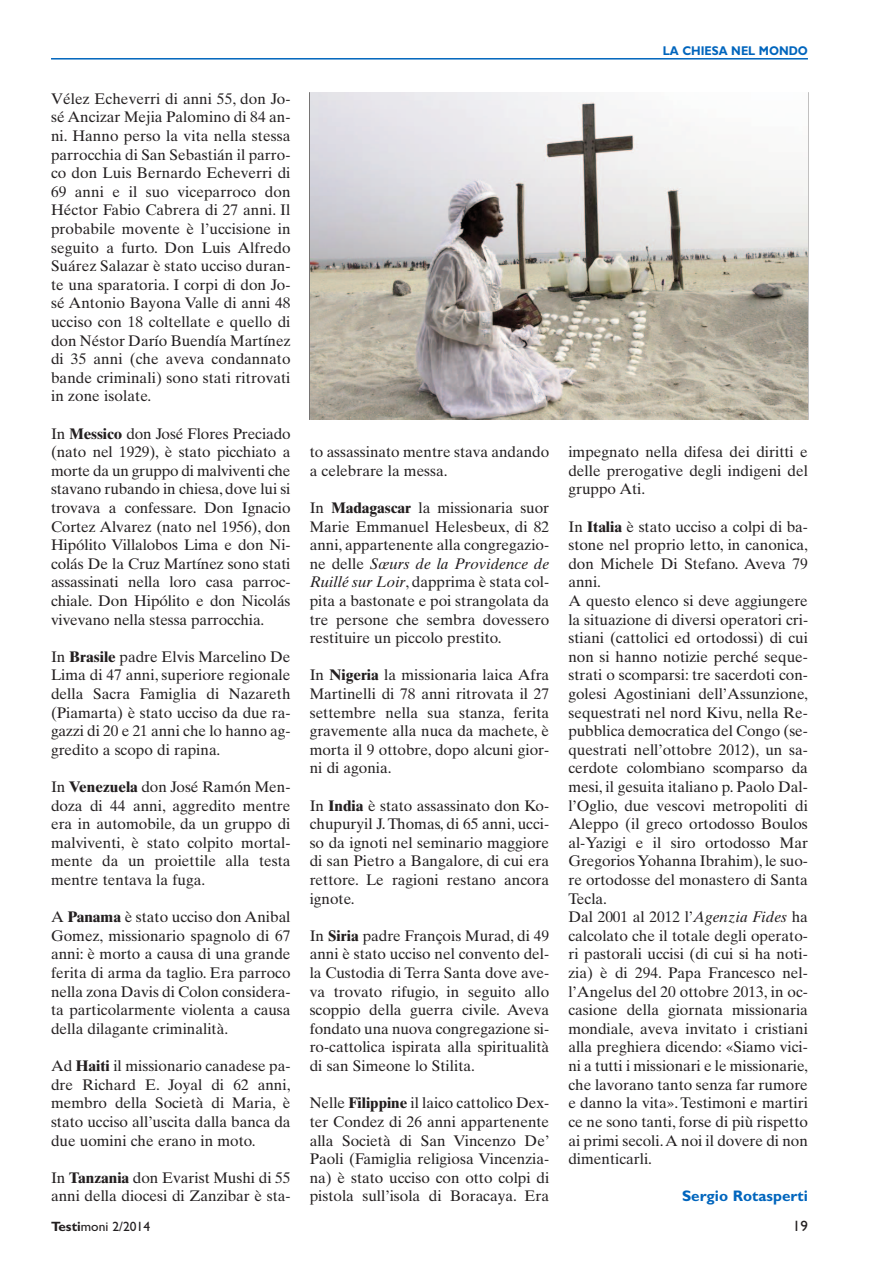
<style>
.page{position:relative;width:893px;height:1263px;background:#fff}
.page>*{position:absolute;margin:0;border:0;box-sizing:border-box;transform-origin:0 0}
.t1{font:15.3px/18.6px "Times Ten";color:#231f20;text-align:justify}
.t2{font:700 15.3px "Gill Sans";color:#0065bd}
.t3{font:15px "Gill Sans";color:#231f20}
.t4{font:13.5px "Gill Sans";color:#231f20}
.t5{font:700 12.75px "Gill Sans";color:#0065bd;scale:.9 1}
.s1{font-weight:700}
.s2{font-style:italic}
</style>
<div class="page">
<hr style="left:51px;top:58px;width:757px;height:2px;background:#0065bd">
<img style="left:310px;top:93px;width:498px;height:326px">
<p class="t1" style="left:51px;top:91px;width:241px">Vélez Echeverri di anni 55, don Jo&shy;sé Ancizar Mejia Palomino di 84 an&shy;ni. Hanno perso la vita nella stessa parrocchia di San Sebastián il parro&shy;co don Luis Bernardo Echeverri di 69 anni e il suo viceparroco don Héctor Fabio Cabrera di 27 anni. Il probabile movente è l’uccisione in seguito a furto. Don Luis Alfredo Suárez Salazar è stato ucciso duran&shy;te una sparatoria. I corpi di don Jo&shy;sé Antonio Bayona Valle di anni 48 ucciso con 18 coltellate e quello di don Néstor Darío Buendía Martínez di 35 anni (che aveva condannato bande criminali) sono stati ritrovati in zone isolate.</p>
<p class="t1" style="left:51px;top:426px;width:241px">In <span class="s1">Messico</span> don José Flores Preciado (nato nel 1929), è stato picchiato a morte da un gruppo di malviventi che stavano rubando in chiesa, dove lui si trovava a confessare. Don Ignacio Cortez Alvarez (nato nel 1956), don Hipólito Villalobos Lima e don Ni&shy;colás De la Cruz Martínez sono stati assassinati nella loro casa parroc&shy;chiale. Don Hipólito e don Nicolás vivevano nella stessa parrocchia.</p>
<p class="t1" style="left:51px;top:649px;width:241px">In <span class="s1">Brasile</span> padre Elvis Marcelino De Lima di 47 anni, superiore regionale della Sacra Famiglia di Nazareth (Piamarta) è stato ucciso da due ra&shy;gazzi di 20 e 21 anni che lo hanno ag&shy;gredito a scopo di rapina.</p>
<p class="t1" style="left:51px;top:779px;width:241px">In <span class="s1">Venezuela</span> don José Ramón Men&shy;doza di 44 anni, aggredito mentre era in automobile, da un gruppo di malviventi, è stato colpito mortal&shy;mente da un proiettile alla testa mentre tentava la fuga.</p>
<p class="t1" style="left:51px;top:909px;width:241px">A <span class="s1">Panama</span> è stato ucciso don Anibal Gomez, missionario spagnolo di 67 anni: è morto a causa di una grande ferita di arma da taglio. Era parroco nella zona Davis di Colon considera&shy;ta particolarmente violenta a causa della dilagante criminalità.</p>
<p class="t1" style="left:51px;top:1058px;width:241px">Ad <span class="s1">Haiti</span> il missionario canadese pa&shy;dre Richard E. Joyal di 62 anni, membro della Società di Maria, è stato ucciso all’uscita dalla banca da due uomini che erano in moto.</p>
<p class="t1" style="left:51px;top:1170px;width:241px">In <span class="s1">Tanzania</span> don Evarist Mushi di 55 anni della diocesi di Zanzibar è sta-</p>
<p class="t1" style="left:310px;top:444px;width:241px">to assassinato mentre stava andando a celebrare la messa.</p>
<p class="t1" style="left:310px;top:500px;width:241px">In <span class="s1">Madagascar</span> la missionaria suor Marie Emmanuel Helesbeux, di 82 anni, appartenente alla congregazio&shy;ne delle <span class="s2">Sœurs de la Providence de Ruillé sur Loir</span>, dapprima è stata col&shy;pita a bastonate e poi strangolata da tre persone che sembra dovessero restituire un piccolo prestito.</p>
<p class="t1" style="left:310px;top:667px;width:241px">In <span class="s1">Nigeria</span> la missionaria laica Afra Martinelli di 78 anni ritrovata il 27 settembre nella sua stanza, ferita gravemente alla nuca da machete, è morta il 9 ottobre, dopo alcuni gior&shy;ni di agonia.</p>
<p class="t1" style="left:310px;top:798px;width:241px">In <span class="s1">India</span> è stato assassinato don Ko&shy;chupuryil J. Thomas, di 65 anni, ucci&shy;so da ignoti nel seminario maggiore di san Pietro a Bangalore, di cui era rettore. Le ragioni restano ancora ignote.</p>
<p class="t1" style="left:310px;top:928px;width:241px">In <span class="s1">Siria</span> padre François Murad, di 49 anni è stato ucciso nel convento del&shy;la Custodia di Terra Santa dove ave&shy;va trovato rifugio, in seguito allo scoppio della guerra civile. Aveva fondato una nuova congregazione si&shy;ro-cattolica ispirata alla spiritualità di san Simeone lo Stilita.</p>
<p class="t1" style="left:310px;top:1095px;width:241px">Nelle <span class="s1">Filippine</span> il laico cattolico Dex&shy;ter Condez di 26 anni appartenente alla Società di San Vincenzo De’ Paoli (Famiglia religiosa Vincenzia&shy;na) è stato ucciso con otto colpi di pistola sull’isola di Boracaya. Era</p>
<p class="t5" style="left:663px;top:46px;width:163px">LA CHIESA NEL MONDO</p>
<p class="t1" style="left:568px;top:444px;width:241px">impegnato nella difesa dei diritti e delle prerogative degli indigeni del gruppo Ati.</p>
<p class="t1" style="left:568px;top:519px;width:241px;text-align:left">In <span class="s1">Italia</span> è stato ucciso a colpi di ba&shy;stone nel proprio letto, in canonica, don Michele Di Stefano. Aveva 79 anni.<br>A questo elenco si deve aggiungere la situazione di diversi operatori cri&shy;stiani (cattolici ed ortodossi) di cui non si hanno notizie perché seque&shy;strati o scomparsi: tre sacerdoti con&shy;golesi Agostiniani dell’Assunzione, sequestrati nel nord Kivu, nella Re&shy;pubblica democratica del Congo (se&shy;questrati nell’ottobre 2012), un sa&shy;cerdote colombiano scomparso da mesi, il gesuita italiano p. Paolo Dal&shy;l’Oglio, due vescovi metropoliti di Aleppo (il greco ortodosso Boulos al-Yazigi e il siro ortodosso Mar Gregorios Yohanna Ibrahim), le suo&shy;re ortodosse del monastero di Santa Tecla.<br>Dal 2001 al 2012 l’<span class="s2">Agenzia Fides</span> ha calcolato che il totale degli operato&shy;ri pastorali uccisi (di cui si ha noti&shy;zia) è di 294. Papa Francesco nel&shy;l’Angelus del 20 ottobre 2013, in oc&shy;casione della giornata missionaria mondiale, aveva invitato i cristiani alla preghiera dicendo: «Siamo vici&shy;ni a tutti i missionari e le missionarie, che lavorano tanto senza far rumore e danno la vita». Testimoni e martiri ce ne sono tanti, forse di più rispetto ai primi secoli. A noi il dovere di non dimenticarli.</p>
<p class="t2" style="left:682px;top:1191px;width:127px">Sergio Rotasperti</p>
<p class="t4" style="left:51px;top:1222px;width:101px"><span class="s1">Testi</span>moni 2/2014</p>
<p class="t3" style="left:793px;top:1221px;width:16px">19</p>
</div>
